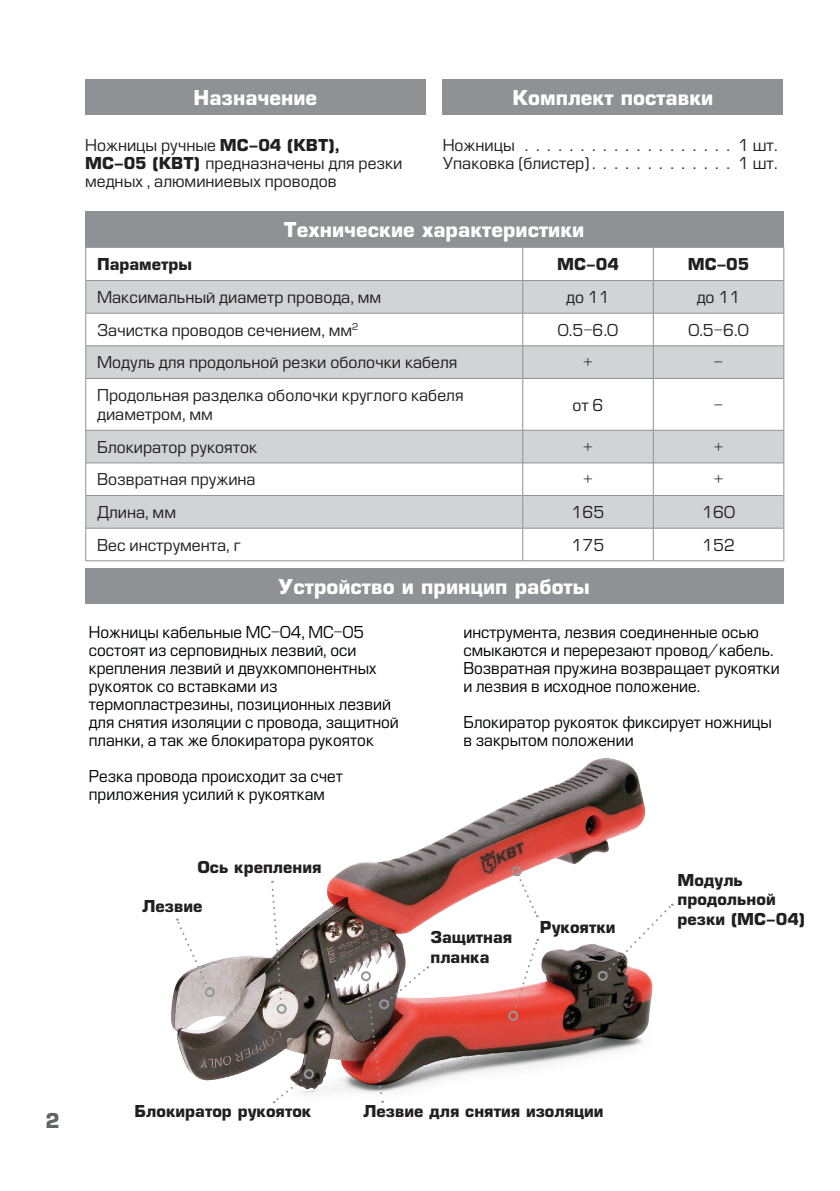
<style>
.page{position:relative;width:840px;height:1191px;background:#fff}
.page>*{position:absolute;margin:0;border:0;box-sizing:border-box;transform-origin:0 0}
.t1{font:700 20px "Europe";color:#fff}
.t2{font:700 20px "Europe";color:#636466}
.t3{font:16px/18px "Europe";color:#010203}
.t4{font:16px/18px "Europe";color:#231f20}
.t5{font:700 16px/19.2px "Europe";color:#231f20}
.s1{font-weight:700}
</style>
<div class="page">
<img style="left:171px;top:758px;width:503px;height:346px">
<div style="left:85px;top:79px;width:340px;height:36px;background:#8f9194"></div>
<div style="left:442px;top:79px;width:340px;height:36px;background:#8f9194"></div>
<div style="left:85px;top:568px;width:697px;height:35px;background:#8f9194"></div>
<svg style="left:509px;top:865px;width:29px;height:52px"></svg>
<svg style="left:508px;top:939px;width:30px;height:83px"></svg>
<svg style="left:175px;top:918px;width:42px;height:80px"></svg>
<svg style="left:270px;top:880px;width:13px;height:126px"></svg>
<div style="left:276px;top:1003px;width:10px;height:11px;border:2px solid #949698;border-radius:50%"></div>
<svg style="left:365px;top:966px;width:63px;height:136px"></svg>
<div style="left:360px;top:971px;width:11px;height:10px;border:2px solid #949698;border-radius:50%"></div>
<svg style="left:273px;top:1066px;width:42px;height:37px"></svg>
<svg style="left:596px;top:903px;width:76px;height:80px"></svg>
<div style="left:85px;top:211px;width:697px;height:36px;background:#8f9194"></div>
<svg style="left:86px;top:281px;width:697px;height:247px;fill:#d1d3d4"></svg>
<hr style="left:86px;top:280px;width:436px;height:1px;background:#8f9194">
<hr style="left:86px;top:313px;width:436px;height:1px;background:#8f9194">
<hr style="left:86px;top:345px;width:436px;height:1px;background:#8f9194">
<hr style="left:86px;top:378px;width:436px;height:1px;background:#8f9194">
<hr style="left:86px;top:430px;width:436px;height:1px;background:#8f9194">
<hr style="left:86px;top:462px;width:436px;height:1px;background:#8f9194">
<hr style="left:86px;top:495px;width:436px;height:1px;background:#8f9194">
<hr style="left:86px;top:528px;width:436px;height:1px;background:#8f9194">
<hr style="left:86px;top:560px;width:436px;height:1px;background:#8f9194">
<hr style="left:522px;top:247px;width:1px;height:33px;background:#8f9194">
<hr style="left:86px;top:247px;width:436px;height:1px;background:#8f9194">
<hr style="left:85px;top:247px;width:1px;height:33px;background:#8f9194">
<hr style="left:522px;top:247px;width:130px;height:1px;background:#8f9194">
<hr style="left:653px;top:247px;width:130px;height:1px;background:#8f9194">
<hr style="left:783px;top:247px;width:1px;height:33px;background:#8f9194">
<hr style="left:85px;top:280px;width:1px;height:33px;background:#8f9194">
<hr style="left:783px;top:280px;width:1px;height:33px;background:#8f9194">
<hr style="left:85px;top:313px;width:1px;height:33px;background:#8f9194">
<hr style="left:85px;top:346px;width:1px;height:32px;background:#8f9194">
<hr style="left:783px;top:346px;width:1px;height:32px;background:#8f9194">
<hr style="left:85px;top:378px;width:1px;height:52px;background:#8f9194">
<hr style="left:783px;top:378px;width:1px;height:52px;background:#8f9194">
<hr style="left:85px;top:430px;width:1px;height:33px;background:#8f9194">
<hr style="left:783px;top:430px;width:1px;height:33px;background:#8f9194">
<hr style="left:85px;top:463px;width:1px;height:32px;background:#8f9194">
<hr style="left:783px;top:463px;width:1px;height:32px;background:#8f9194">
<hr style="left:85px;top:495px;width:1px;height:33px;background:#8f9194">
<hr style="left:783px;top:495px;width:1px;height:33px;background:#8f9194">
<hr style="left:85px;top:528px;width:1px;height:33px;background:#8f9194">
<hr style="left:783px;top:528px;width:1px;height:33px;background:#8f9194">
<hr style="left:652px;top:247px;width:1px;height:33px;background:#8f9194">
<hr style="left:522px;top:313px;width:1px;height:33px;background:#8f9194">
<hr style="left:652px;top:313px;width:1px;height:33px;background:#8f9194">
<hr style="left:522px;top:346px;width:1px;height:32px;background:#8f9194">
<hr style="left:652px;top:346px;width:1px;height:32px;background:#8f9194">
<hr style="left:522px;top:378px;width:1px;height:52px;background:#8f9194">
<hr style="left:652px;top:378px;width:1px;height:52px;background:#8f9194">
<hr style="left:522px;top:430px;width:1px;height:33px;background:#8f9194">
<hr style="left:652px;top:430px;width:1px;height:33px;background:#8f9194">
<hr style="left:522px;top:463px;width:1px;height:32px;background:#8f9194">
<hr style="left:652px;top:463px;width:1px;height:32px;background:#8f9194">
<hr style="left:522px;top:495px;width:130px;height:1px;background:#8f9194">
<hr style="left:522px;top:495px;width:1px;height:33px;background:#8f9194">
<hr style="left:653px;top:495px;width:130px;height:1px;background:#8f9194">
<hr style="left:652px;top:495px;width:1px;height:33px;background:#8f9194">
<hr style="left:522px;top:528px;width:130px;height:1px;background:#8f9194">
<hr style="left:522px;top:528px;width:1px;height:33px;background:#8f9194">
<hr style="left:653px;top:528px;width:130px;height:1px;background:#8f9194">
<hr style="left:652px;top:528px;width:1px;height:33px;background:#8f9194">
<hr style="left:783px;top:313px;width:1px;height:33px;background:#8f9194">
<hr style="left:522px;top:560px;width:130px;height:1px;background:#8f9194">
<hr style="left:653px;top:560px;width:130px;height:1px;background:#8f9194">
<hr style="left:522px;top:280px;width:130px;height:1px;background:#8f9194">
<hr style="left:522px;top:280px;width:1px;height:33px;background:#8f9194">
<hr style="left:653px;top:280px;width:130px;height:1px;background:#8f9194">
<hr style="left:652px;top:280px;width:1px;height:33px;background:#8f9194">
<hr style="left:522px;top:313px;width:130px;height:1px;background:#8f9194">
<hr style="left:653px;top:313px;width:130px;height:1px;background:#8f9194">
<hr style="left:522px;top:345px;width:130px;height:1px;background:#8f9194">
<hr style="left:653px;top:345px;width:130px;height:1px;background:#8f9194">
<hr style="left:522px;top:378px;width:130px;height:1px;background:#8f9194">
<hr style="left:653px;top:378px;width:130px;height:1px;background:#8f9194">
<hr style="left:522px;top:430px;width:130px;height:1px;background:#8f9194">
<hr style="left:653px;top:430px;width:130px;height:1px;background:#8f9194">
<hr style="left:522px;top:462px;width:130px;height:1px;background:#8f9194">
<hr style="left:653px;top:462px;width:130px;height:1px;background:#8f9194">
<p class="t1" style="left:193px;top:86px;width:125px">Назначение</p>
<p class="t1" style="left:512px;top:86px;width:202px">Комплект поставки</p>
<p class="t4" style="left:442px;top:137px;width:74px">Ножницы</p>
<p class="t4" style="left:85px;top:137px;width:319px">Ножницы ручные <span class="s1">МС-04 (КВТ),<br>МС-05 (КВТ)</span> предназначены для резки медных , алюминиевых проводов</p>
<p class="t4" style="left:442px;top:137px;width:334px;text-align:right">1 шт.<br>Упаковка (блистер) . . . . . . . . . . . . . 1 шт.</p>
<p class="t1" style="left:284px;top:218px;width:302px">Технические характеристики</p>
<p class="t5" style="left:97px;top:255px;width:96px">Параметры</p>
<p class="t5" style="left:557px;top:255px;width:63px">MC-04</p>
<p class="t5" style="left:687px;top:255px;width:63px">MC-05</p>
<p class="t4" style="left:97px;top:288px;width:285px">Максимальный диаметр провода, мм</p>
<p class="t4" style="left:566px;top:288px;width:45px">до 11</p>
<p class="t4" style="left:696px;top:288px;width:45px">до 11</p>
<p class="t4" style="left:97px;top:321px;width:263px">Зачистка проводов сечением, мм<sup>2</sup></p>
<p class="t4" style="left:557px;top:321px;width:62px">0.5-6.0</p>
<p class="t4" style="left:688px;top:321px;width:62px">0.5-6.0</p>
<p class="t4" style="left:97px;top:353px;width:361px">Модуль для продольной резки оболочки кабеля</p>
<p class="t4" style="left:583px;top:353px;width:10px">+</p>
<p class="t4" style="left:713px;top:353px;width:11px">-</p>
<p class="t4" style="left:97px;top:385px;width:368px;line-height:19.2px">Продольная разделка оболочки круглого кабеля диаметром, мм</p>
<p class="t4" style="left:572px;top:396px;width:33px">от 6</p>
<p class="t4" style="left:713px;top:396px;width:11px">-</p>
<p class="t4" style="left:97px;top:438px;width:161px">Блокиратор рукояток</p>
<p class="t4" style="left:583px;top:438px;width:10px">+</p>
<p class="t4" style="left:713px;top:438px;width:10px">+</p>
<p class="t4" style="left:97px;top:471px;width:160px">Возвратная пружина</p>
<p class="t4" style="left:583px;top:471px;width:10px">+</p>
<p class="t4" style="left:713px;top:471px;width:10px">+</p>
<p class="t4" style="left:97px;top:503px;width:80px">Длина, мм</p>
<p class="t4" style="left:571px;top:503px;width:35px">165</p>
<p class="t4" style="left:701px;top:503px;width:35px">160</p>
<p class="t4" style="left:97px;top:536px;width:145px">Вес инструмента, г</p>
<p class="t4" style="left:571px;top:536px;width:35px">175</p>
<p class="t4" style="left:701px;top:536px;width:35px">152</p>
<p class="t1" style="left:278px;top:574px;width:312px">Устройство и принцип работы</p>
<p class="t3" style="left:463px;top:623px;width:317px">инструмента, лезвия соединенные осью смыкаются и перерезают провод/кабель.<br>Возвратная пружина возвращает рукоятки и лезвия в исходное положение.</p>
<p class="t3" style="left:463px;top:713px;width:310px">Блокиратор рукояток фиксирует ножницы в закрытом положении</p>
<p class="t3" style="left:89px;top:623px;width:311px">Ножницы кабельные МС-04, МС-05 состоят из серповидных лезвий, оси крепления лезвий и двухкомпонентных рукояток со вставками из термопластрезины, позиционных лезвий для снятия изоляции с провода, защитной планки, а так же блокиратора рукояток</p>
<p class="t3" style="left:89px;top:767px;width:255px">Резка провода происходит за счет приложения усилий к рукояткам</p>
<p class="t5" style="left:197px;top:857px;width:125px">Ось крепления</p>
<p class="t5" style="left:142px;top:896px;width:61px">Лезвие</p>
<p class="t5" style="left:430px;top:928px;width:83px">Защитная планка</p>
<p class="t5" style="left:539px;top:917px;width:77px">Рукоятки</p>
<p class="t5" style="left:677px;top:870px;width:129px">Модуль продольной резки (MC-04)</p>
<p class="t2" style="left:45px;top:1108px;width:16px">2</p>
<p class="t5" style="left:135px;top:1101px;width:178px">Блокиратор рукояток</p>
<p class="t5" style="left:363px;top:1101px;width:241px">Лезвие для снятия изоляции</p>
</div>
